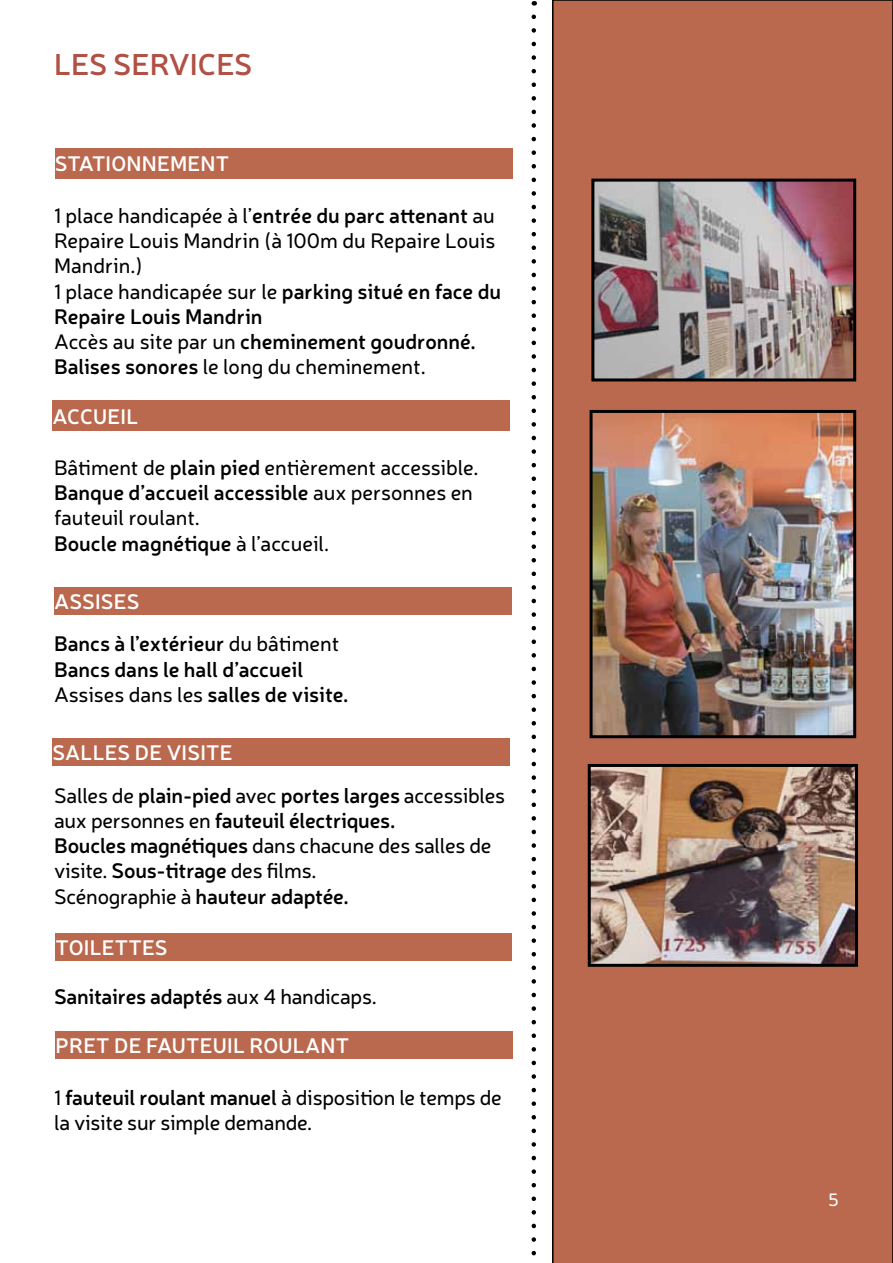
<style>
.page{position:relative;width:893px;height:1263px;background:#fff}
.page>*{position:absolute;margin:0;border:0;box-sizing:border-box;transform-origin:0 0}
.t1{font:600 30px "Neris";color:#b15045}
.t2{font:21px/25.2px "Neris";letter-spacing:-.01em;color:#000}
.t3{font:600 21px/25.2px "Neris";letter-spacing:-.005em;color:#000}
.t4{font:600 21px "Neris";letter-spacing:.01em;color:#fff}
.t5{font:18px "Neris";color:#fff}
.s1{font-weight:600}
.s2{font-weight:400}
</style>
<div class="page">
<div style="left:52px;top:400px;width:458px;height:31px;background:#ba694e"></div>
<div style="left:52px;top:738px;width:458px;height:28px;background:#ba694e"></div>
<div style="left:54px;top:587px;width:458px;height:27px;background:#ba694e"></div>
<div style="left:56px;top:933px;width:456px;height:28px;background:#ba694e"></div>
<div style="left:55px;top:148px;width:457px;height:31px;background:#ba694e"></div>
<div style="left:552px;top:0;width:341px;height:1263px;background:#ba694e"></div>
<svg style="left:531px;top:17px;width:5px;height:1239px"></svg>
<img style="left:595px;top:183px;width:257px;height:194px">
<div style="left:591px;top:179px;width:265px;height:202px;border:3px solid #000"></div>
<img style="left:594px;top:414px;width:258px;height:320px">
<div style="left:590px;top:410px;width:266px;height:328px;border:3px solid #000"></div>
<img style="left:592px;top:768px;width:262px;height:195px">
<div style="left:588px;top:764px;width:270px;height:203px;border:3px solid #000"></div>
<div style="left:56px;top:1031px;width:457px;height:28px;background:#ba694e"></div>
<h1 class="t1" style="left:54px;top:44px;width:18px">les</h1>
<h1 class="t1" style="left:113px;top:44px;width:19px">ser</h1>
<h1 class="t1" style="left:169px;top:44px;width:65px">vices</h1>
<p class="t4" style="left:55px;top:149px;width:117px">stationneme</p>
<p class="t4" style="left:201px;top:149px;width:30px">nt</p>
<p class="t2" style="left:54px;top:202px;width:449px">1 place handicapée à l’<span class="s1">entrée du parc attenant</span> au Repaire Louis Mandrin (à 100m du Repaire Louis Mandrin.)<br>1 place handicapée sur le <span class="s1">parking situé en face du Repaire Louis Mandrin<br></span>Accès au site par un <span class="s1">cheminement goudronné.<br>Balises sonores</span> le long du cheminement.</p>
<p class="t4" style="left:52px;top:402px;width:66px">accueil</p>
<p class="t2" style="left:54px;top:454px;width:426px">Bâtiment de <span class="s1">plain pied</span> entièrement accessible.<br><span class="s1">Banque d’accueil accessible</span> aux personnes en fauteuil roulant.<br><span class="s1">Boucle magnétique</span> à l’accueil.</p>
<p class="t4" style="left:54px;top:587px;width:13px">assises</p>
<p class="t3" style="left:54px;top:630px;width:296px">Bancs à l’extérieur <span class="s2">du bâtiment<br></span>Bancs dans le hall d’accueil<br><span class="s2">Assises dans les</span> salles de visite.</p>
<p class="t4" style="left:52px;top:738px;width:14px">salles</p>
<p class="t4" style="left:135px;top:738px;width:97px">de visite</p>
<p class="t2" style="left:54px;top:782px;width:453px">Salles de <span class="s1">plain-pied</span> avec <span class="s1">portes larges</span> accessibles aux personnes en <span class="s1">fauteuil électriques.<br>Boucles magnétiques</span> dans chacune des salles de visite. <span class="s1">Sous-titrage</span> des films.<br>Scénographie à <span class="s1">hauteur adaptée.</span></p>
<p class="t4" style="left:56px;top:933px;width:26px">toile</p>
<p class="t4" style="left:115px;top:933px;width:40px">ttes</p>
<p class="t3" style="left:54px;top:983px;width:324px">Sanitaires adaptés <span class="s2">aux 4 handicaps.</span></p>
<p class="t4" style="left:56px;top:1031px;width:14px">pre</p>
<p class="t4" style="left:96px;top:1031px;width:254px">t de fauteuil roulant</p>
<p class="t2" style="left:54px;top:1084px;width:449px">1 <span class="s1">fauteuil roulant manuel</span> à disposition le temps de la visite sur simple demande.</p>
<p class="t5" style="left:828px;top:1188px;width:12px">5</p>
</div>
